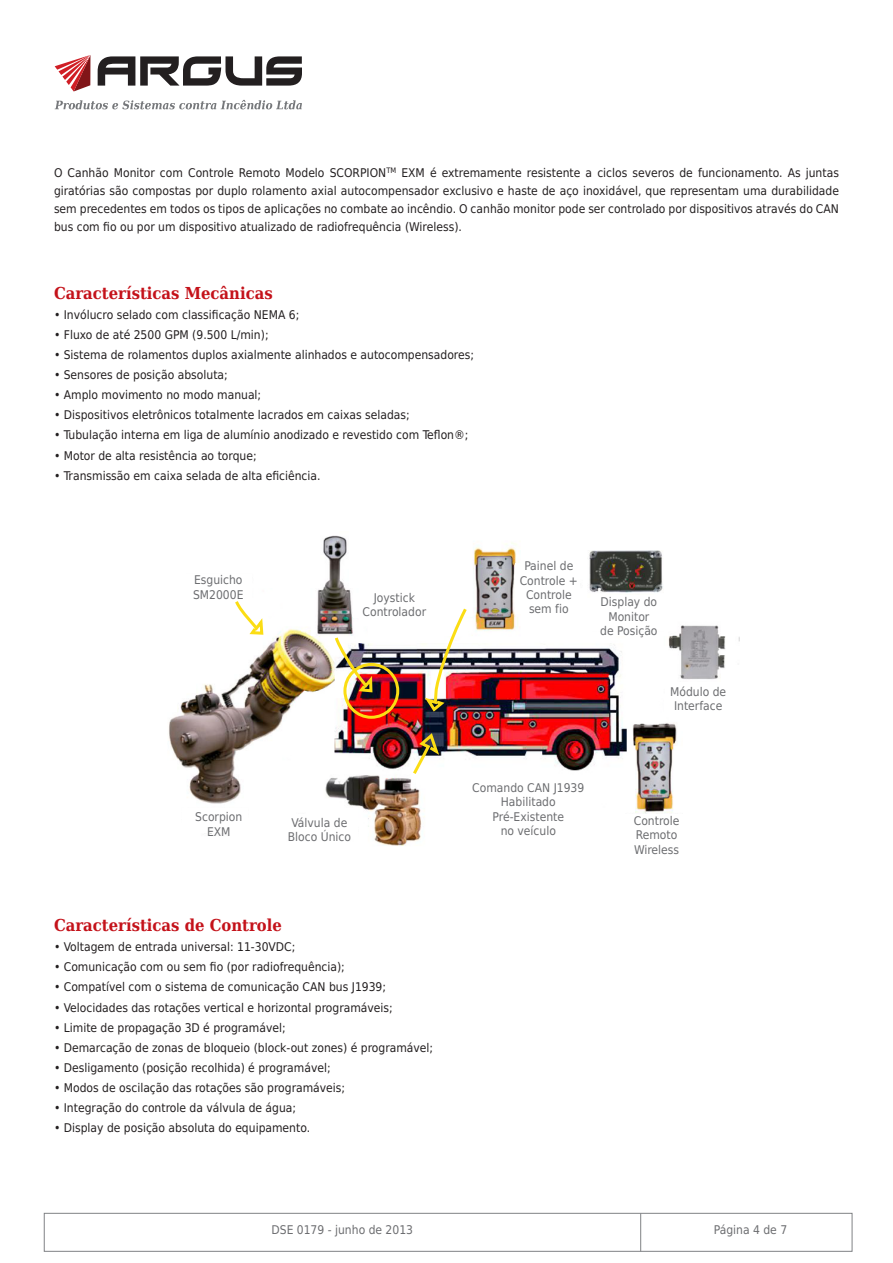
<style>
.page{position:relative;width:893px;height:1263px;background:#fff}
.page>*{position:absolute;margin:0;border:0;box-sizing:border-box;transform-origin:0 0}
.t1{font:700 16.5px "DejaVu Serif Condensed";color:#c4121a}
.t2{font:12px/18px "DejaVu Sans Condensed";color:#231f20;text-align:justify}
.t3{font:12px/14.4px "DejaVu Sans Condensed";color:#6c6d70;text-align:center}
</style>
<div class="page">
<div style="left:44px;top:1213px;width:808px;height:39px;border:1px solid #808285"></div>
<hr style="left:640px;top:1213px;width:1px;height:38px;background:#808285">
<svg style="left:55px;top:55px;width:35px;height:36px"></svg>
<svg style="left:98px;top:56px;width:204px;height:30px"></svg>
<svg style="left:55px;top:100px;width:247px;height:9px"></svg>
<img style="left:169px;top:535px;width:570px;height:311px">
<div style="left:591px;top:595px;width:74px;height:36px;background:#fff"></div>
<div style="left:515px;top:564px;width:65px;height:50px;background:#fff"></div>
<div style="left:354px;top:593px;width:84px;height:24px;background:#fff"></div>
<div style="left:186px;top:574px;width:66px;height:25px;background:#fff"></div>
<div style="left:182px;top:808px;width:65px;height:25px;background:#fff"></div>
<div style="left:282px;top:814px;width:76px;height:25px;background:#fff"></div>
<div style="left:468px;top:779px;width:122px;height:52px;background:#fff"></div>
<div style="left:617px;top:814px;width:70px;height:35px;background:#fff"></div>
<div style="left:666px;top:682px;width:69px;height:26px;background:#fff"></div>
<img style="left:421px;top:605px;width:48px;height:109px">
<svg style="left:333px;top:634px;width:41px;height:60px"></svg>
<svg style="left:232px;top:598px;width:33px;height:38px"></svg>
<svg style="left:410px;top:730px;width:32px;height:47px"></svg>
<div style="left:343px;top:663px;width:56px;height:56px;border:3px solid #fbdd14;border-radius:50%"></div>
<p class="t2" style="left:54px;top:164px;width:786px">O Canhão Monitor com Controle Remoto Modelo SCORPION<sup>TM</sup> EXM é extremamente resistente a ciclos severos de funcionamento. As juntas giratórias são compostas por duplo rolamento axial autocompensador exclusivo e haste de aço inoxidável, que representam uma durabilidade sem precedentes em todos os tipos de aplicações no combate ao incêndio. O canhão monitor pode ser controlado por dispositivos através do CAN bus com fio ou por um dispositivo atualizado de radiofrequência (Wireless).</p>
<p class="t1" style="left:54px;top:278px;width:220px">Características Mecânicas</p>
<p class="t2" style="left:54px;top:305px;width:247px">• Invólucro selado com classificação NEMA 6;</p>
<p class="t2" style="left:54px;top:325px;width:216px">• Fluxo de até 2500 GPM (9.500 L/min);</p>
<p class="t2" style="left:54px;top:345px;width:422px">• Sistema de rolamentos duplos axialmente alinhados e autocompensadores;</p>
<p class="t2" style="left:54px;top:365px;width:175px">• Sensores de posição absoluta;</p>
<p class="t2" style="left:54px;top:386px;width:209px">• Amplo movimento no modo manual;</p>
<p class="t2" style="left:54px;top:406px;width:357px">• Dispositivos eletrônicos totalmente lacrados em caixas seladas;</p>
<p class="t2" style="left:54px;top:426px;width:416px">• Tubulação interna em liga de alumínio anodizado e revestido com Teflon®;</p>
<p class="t2" style="left:54px;top:446px;width:204px">• Motor de alta resistência ao torque;</p>
<p class="t2" style="left:54px;top:466px;width:268px">• Transmissão em caixa selada de alta eficiência.</p>
<p class="t3" style="left:193px;top:572px;width:52px;text-align:left">Esguicho<br>SM2000E</p>
<p class="t3" style="left:363px;top:590px;width:65px">Joystick<br>Controlador</p>
<p class="t3" style="left:195px;top:809px;width:49px">Scorpion<br>EXM</p>
<p class="t3" style="left:288px;top:815px;width:65px">Válvula de<br>Bloco Único</p>
<p class="t1" style="left:54px;top:911px;width:229px">Características de Controle</p>
<p class="t2" style="left:54px;top:938px;width:243px">• Voltagem de entrada universal: 11-30VDC;</p>
<p class="t2" style="left:54px;top:958px;width:292px">• Comunicação com ou sem fio (por radiofrequência);</p>
<p class="t2" style="left:54px;top:978px;width:334px">• Compatível com o sistema de comunicação CAN bus J1939;</p>
<p class="t2" style="left:54px;top:998px;width:340px">• Velocidades das rotações vertical e horizontal programáveis;</p>
<p class="t2" style="left:54px;top:1018px;width:233px">• Limite de propagação 3D é programável;</p>
<p class="t2" style="left:54px;top:1038px;width:381px">• Demarcação de zonas de bloqueio (block-out zones) é programável;</p>
<p class="t2" style="left:54px;top:1058px;width:278px">• Desligamento (posição recolhida) é programável;</p>
<p class="t2" style="left:54px;top:1078px;width:293px">• Modos de oscilação das rotações são programáveis;</p>
<p class="t2" style="left:54px;top:1099px;width:244px">• Integração do controle da válvula de água;</p>
<p class="t2" style="left:54px;top:1119px;width:258px">• Display de posição absoluta do equipamento.</p>
<p class="t3" style="left:520px;top:558px;width:60px">Painel de<br>Controle +<br>Controle sem fio</p>
<p class="t3" style="left:600px;top:594px;width:59px">Display do<br>Monitor de Posição</p>
<p class="t3" style="left:670px;top:684px;width:58px">Módulo de<br>Interface</p>
<p class="t3" style="left:472px;top:780px;width:114px">Comando CAN J1939<br>Habilitado<br>Pré-Existente<br>no veículo</p>
<p class="t3" style="left:634px;top:813px;width:47px;text-align:left">Controle<br>Remoto<br>Wireless</p>
<p class="t3" style="left:271px;top:1222px;width:143px">DSE 0179 - junho de 2013</p>
<p class="t3" style="left:714px;top:1222px;width:75px">Página 4 de 7</p>
</div>
